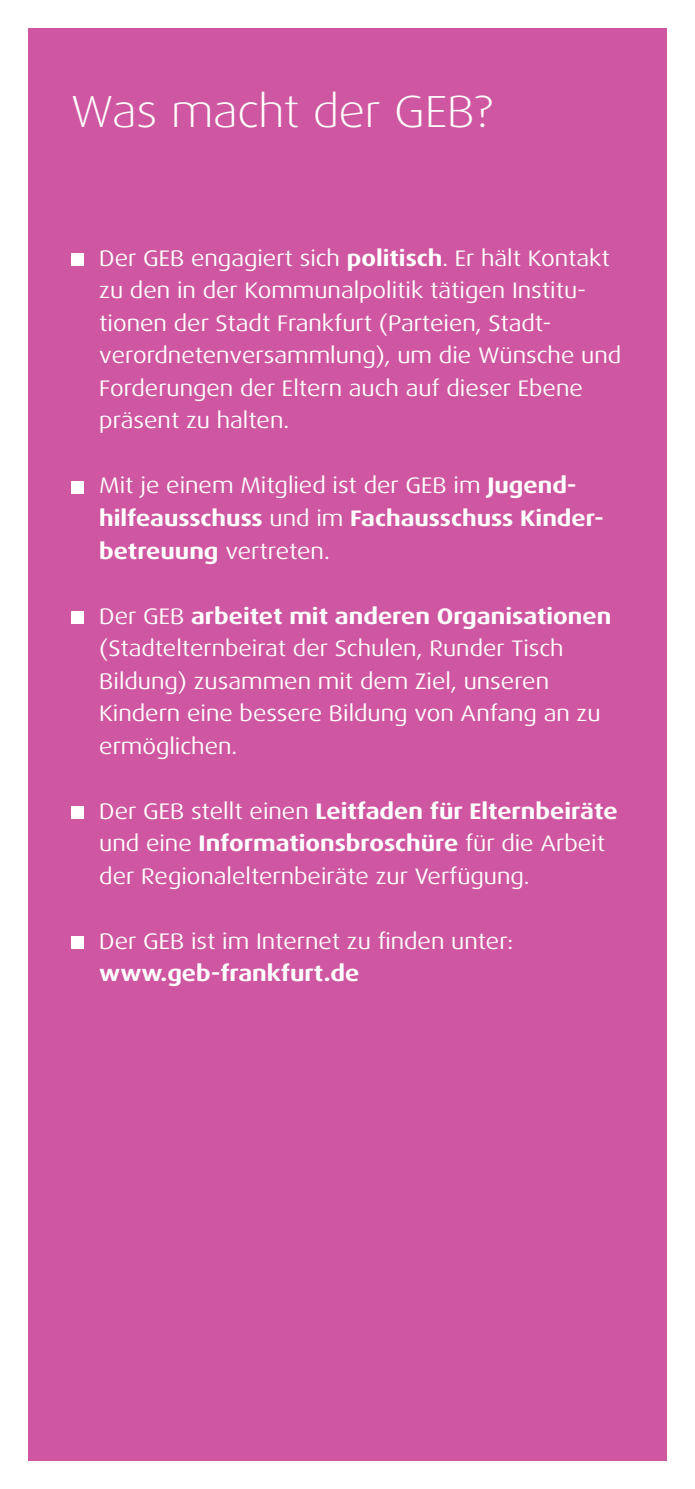
<style>
.page{position:relative;width:695px;height:1489px;background:#fff}
.page>*{position:absolute;margin:0;border:0;box-sizing:border-box;transform-origin:0 0}
.head{font:300 45px "Dax Wide";letter-spacing:-.005em;color:#fff}
.fließ{font:22.5px/32.5px "Dax Wide";color:#fff}
.fließ-2{font:700 22.5px/32.5px "Dax Wide";color:#fff}
.s1{font-weight:700}
.s2{font-weight:400}
</style>
<div class="page">
<div style="left:28px;top:28px;width:638px;height:1432px;background:#cf56a0"></div>
<div style="left:71px;top:253px;width:12px;height:13px;background:#fff"></div>
<div style="left:71px;top:481px;width:12px;height:12px;background:#fff"></div>
<div style="left:71px;top:611px;width:12px;height:12px;background:#fff"></div>
<div style="left:71px;top:806px;width:12px;height:12px;background:#fff"></div>
<div style="left:71px;top:936px;width:12px;height:12px;background:#fff"></div>
<p class="head" style="left:71px;top:87px;width:423px">Was macht der GEB?</p>
<p class="fließ" style="left:99px;top:242px;width:523px">Der GEB engagiert sich <span class="s1">politisch</span>. Er hält Kontakt zu den in der Kommunalpolitik tätigen Institu&shy;tionen der Stadt Frankfurt (Parteien, Stadt&shy;verordnetenversammlung), um die Wünsche und Forderungen der Eltern auch auf dieser Ebene präsent zu halten.</p>
<p class="fließ-2" style="left:99px;top:469px;width:506px"><span class="s2">Mit je einem Mitglied ist der GEB im</span> Jugend&shy;hilfeausschuss <span class="s2">und im</span> Fachausschuss Kinder&shy;betreuung <span class="s2">vertreten.</span></p>
<p class="fließ" style="left:99px;top:599px;width:513px">Der GEB <span class="s1">arbeitet mit anderen Organisationen </span>(Stadtelternbeirat der Schulen, Runder Tisch Bildung) zusammen mit dem Ziel, unseren Kindern eine bessere Bildung von Anfang an zu ermöglichen.</p>
<p class="fließ" style="left:99px;top:794px;width:519px">Der GEB stellt einen <span class="s1">Leitfaden für Elternbeiräte </span>und eine <span class="s1">Informationsbroschüre</span> für die Arbeit der Regionalelternbeiräte zur Verfügung.</p>
<p class="fließ" style="left:99px;top:924px;width:415px">Der GEB ist im Internet zu finden unter: <span class="s1">www.geb-frankfurt.de</span></p>
</div>
